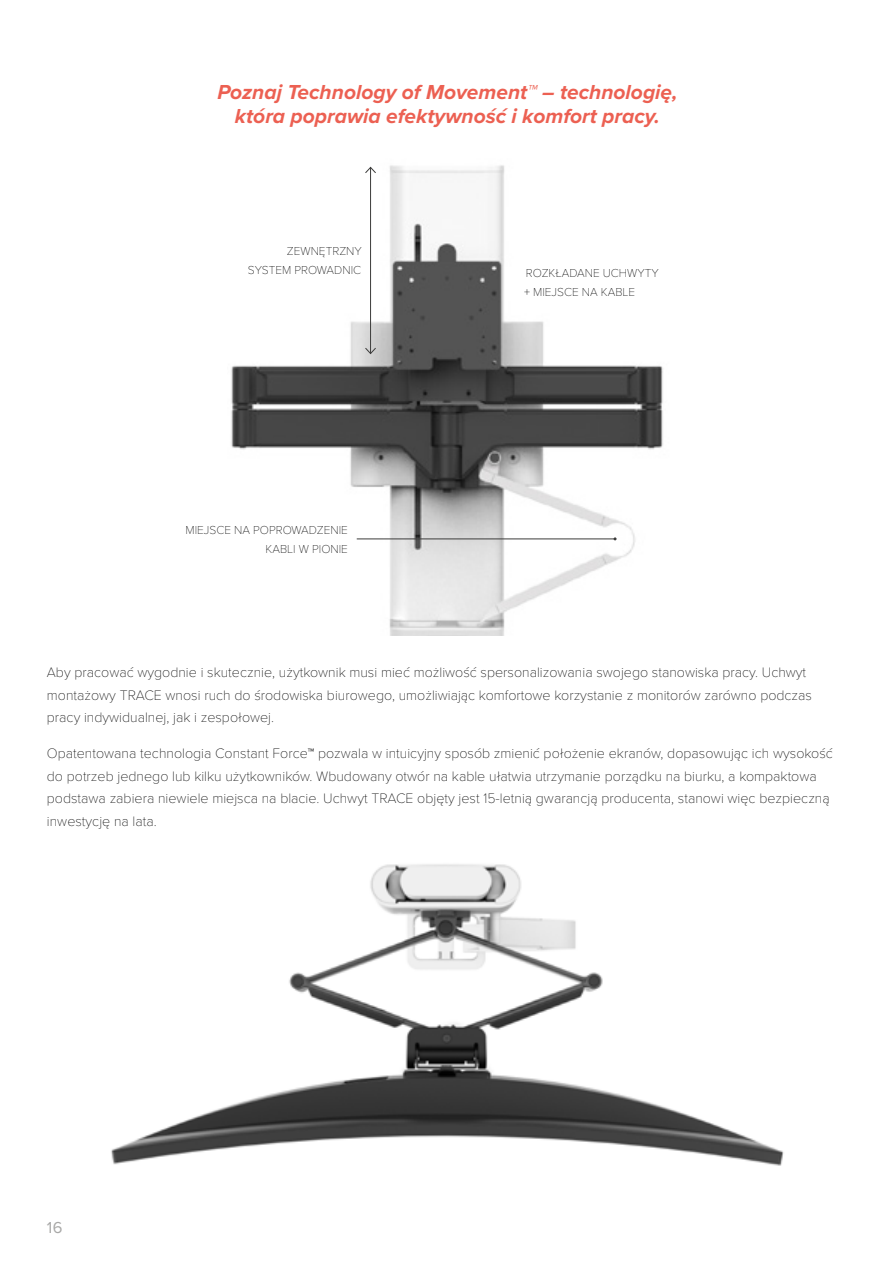
<style>
.page{position:relative;width:893px;height:1263px;background:#fff}
.page>*{position:absolute;margin:0;border:0;box-sizing:border-box;transform-origin:0 0}
.t1{font:italic 700 21px/24px "Proxima Nova";color:#ec6052;text-align:center}
.t2{font:16.5px "Proxima Nova";color:#a8a8a7}
.t3{font:100 14.25px/22.5px "Proxima Nova T";color:#000}
.t4{font:100 12px/19.5px "Proxima Nova T";color:#000;text-align:right}
</style>
<div class="page">
<img style="left:231px;top:165px;width:432px;height:470px">
<hr style="left:357px;top:538px;width:258px;height:1px;background:#3c3c3b">
<hr style="left:370px;top:167px;width:1px;height:186px;background:#3c3c3b">
<svg style="left:365px;top:166px;width:11px;height:8px"></svg>
<svg style="left:365px;top:347px;width:11px;height:8px"></svg>
<img style="left:111px;top:864px;width:673px;height:302px">
<h1 class="t1" style="left:217px;top:80px;width:462px">Poznaj Technology of Movement™ – technologię, która poprawia efektywność i komfort pracy.</h1>
<p class="t4" style="left:248px;top:240px;width:115px">ZEWNĘTRZNY<br>SYSTEM PROWADNIC</p>
<p class="t4" style="left:186px;top:519px;width:164px">MIEJSCE NA POPROWADZENIE<br>KABLI W PIONIE</p>
<p class="t4" style="left:524px;top:262px;width:136px;text-align:left">ROZKŁADANE UCHWYTY + MIEJSCE NA KABLE</p>
<p class="t3" style="left:47px;top:660px;width:767px">Aby pracować wygodnie i skutecznie, użytkownik musi mieć możliwość spersonalizowania swojego stanowiska pracy. Uchwyt montażowy TRACE wnosi ruch do środowiska biurowego, umożliwiając komfortowe korzystanie z monitorów zarówno podczas pracy indywidualnej, jak i zespołowej.</p>
<p class="t3" style="left:47px;top:741px;width:787px">Opatentowana technologia Constant Force™ pozwala w intuicyjny sposób zmienić położenie ekranów, dopasowując ich wysokość do potrzeb jednego lub kilku użytkowników. Wbudowany otwór na kable ułatwia utrzymanie porządku na biurku, a kompaktowa podstawa zabiera niewiele miejsca na blacie. Uchwyt TRACE objęty jest 15-letnią gwarancją producenta, stanowi więc bezpieczną inwestycję na lata.</p>
<p class="t2" style="left:47px;top:1215px;width:17px">16</p>
</div>
